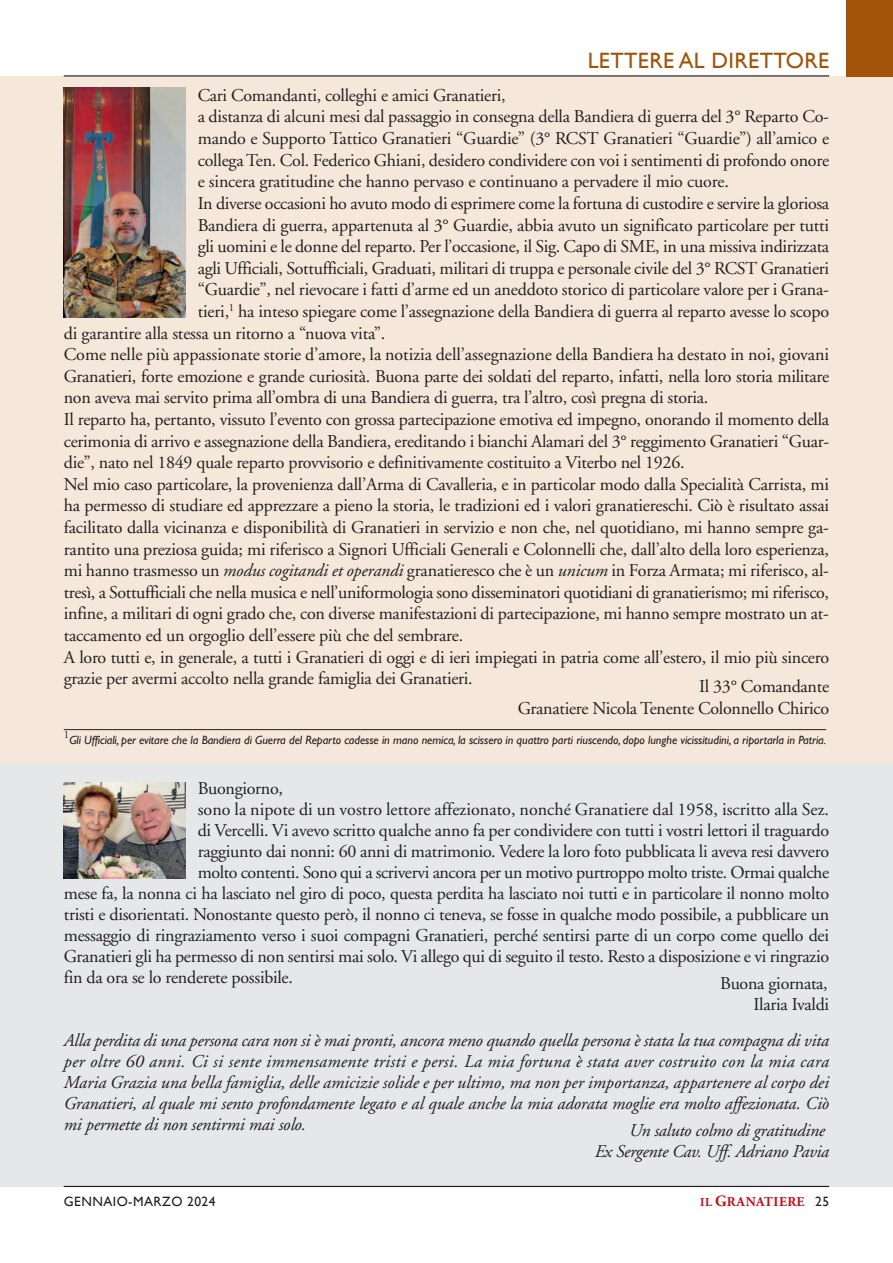
<style>
.page{position:relative;width:893px;height:1263px;background:#fff}
.page>*{position:absolute;margin:0;border:0;box-sizing:border-box;transform-origin:0 0}
.t1{font:22.2px "Gill Sans";letter-spacing:.015em;color:#a15409}
.t2{font:18px/21.6px "Adobe Garamond";letter-spacing:-.015em;color:#231f20;text-align:justify}
.t3{font:italic 18px/21px "Adobe Garamond";letter-spacing:-.015em;color:#231f20;text-align:justify}
.t4{font:13.5px "Gill Sans";letter-spacing:.035em;color:#231f20}
.t5{font:700 13.5px "Adobe Garamond";letter-spacing:.03em;color:#c4121a}
.t6{font:italic 12px "Gill Sans";letter-spacing:-.005em;color:#231f20}
.t7{font:10.8px "Adobe Garamond";color:#231f20}
.s1{font-style:italic}
.s2{font-size:12px}
.s3{font-size:15.75px}
.s4{font-family:"Gill Sans";font-weight:400;color:#231f20}
</style>
<div class="page">
<div style="left:0;top:764px;width:893px;height:422px;background:#e6e7e9"></div>
<div style="left:0;top:77px;width:893px;height:687px;background:#f5e7da"></div>
<div style="left:846px;top:0;width:47px;height:77px;background:#a15409"></div>
<img style="left:64px;top:88px;width:122px;height:230px">
<img style="left:64px;top:783px;width:122px;height:95px">
<hr style="left:64px;top:729px;width:762px;height:1px;background:#231f20">
<hr style="left:64px;top:1186px;width:765px;height:1px;background:#231f20">
<hr style="left:64px;top:75px;width:765px;height:2px;background:#231f20">
<p class="t1" style="left:588px;top:48px;width:243px">LETTERE AL DIRETTORE</p>
<p class="t2" style="left:198px;top:86px;width:309px">Cari Comandanti, colleghi e amici Granatieri,</p>
<p class="t2" style="left:198px;top:108px;width:633px">a distanza di alcuni mesi dal passaggio in consegna della Bandiera di guerra del 3° Reparto Co&shy;mando e Supporto Tattico Granatieri “Guardie” (3° RCST Granatieri “Guardie”) all’amico e collega Ten. Col. Federico Ghiani, desidero condividere con voi i sentimenti di profondo onore e sincera gratitudine che hanno pervaso e continuano a pervadere il mio cuore.</p>
<p class="t2" style="left:198px;top:194px;width:633px">In diverse occasioni ho avuto modo di esprimere come la fortuna di custodire e servire la gloriosa</p>
<p class="t2" style="left:198px;top:216px;width:633px">Bandiera di guerra, appartenuta al 3° Guardie, abbia avuto un significato particolare per tutti</p>
<p class="t2" style="left:198px;top:237px;width:633px">gli uomini e le donne del reparto. Per l’occasione, il Sig. Capo di SME, in una missiva indirizzata</p>
<p class="t2" style="left:198px;top:259px;width:633px">agli Ufficiali, Sottufficiali, Graduati, militari di truppa e personale civile del 3° RCST Granatieri</p>
<p class="t2" style="left:198px;top:280px;width:633px">“Guardie”, nel rievocare i fatti d’arme ed un aneddoto storico di particolare valore per i Grana-</p>
<p class="t2" style="left:198px;top:302px;width:633px">tieri,<sup>1</sup> ha inteso spiegare come l’assegnazione della Bandiera di guerra al reparto avesse lo scopo</p>
<p class="t2" style="left:64px;top:324px;width:323px">di garantire alla stessa un ritorno a “nuova vita”.</p>
<p class="t2" style="left:64px;top:345px;width:767px">Come nelle più appassionate storie d’amore, la notizia dell’assegnazione della Bandiera ha destato in noi, giovani Granatieri, forte emozione e grande curiosità. Buona parte dei soldati del reparto, infatti, nella loro storia militare non aveva mai servito prima all’ombra di una Bandiera di guerra, tra l’altro, così pregna di storia.</p>
<p class="t2" style="left:64px;top:410px;width:767px">Il reparto ha, pertanto, vissuto l’evento con grossa partecipazione emotiva ed impegno, onorando il momento della cerimonia di arrivo e assegnazione della Bandiera, ereditando i bianchi Alamari del 3° reggimento Granatieri “Guar&shy;die”, nato nel 1849 quale reparto provvisorio e definitivamente costituito a Viterbo nel 1926.</p>
<p class="t2" style="left:64px;top:475px;width:767px">Nel mio caso particolare, la provenienza dall’Arma di Cavalleria, e in particolar modo dalla Specialità Carrista, mi ha permesso di studiare ed apprezzare a pieno la storia, le tradizioni ed i valori granatiereschi. Ciò è risultato assai facilitato dalla vicinanza e disponibilità di Granatieri in servizio e non che, nel quotidiano, mi hanno sempre ga&shy;rantito una preziosa guida; mi riferisco a Signori Ufficiali Generali e Colonnelli che, dall’alto della loro esperienza, mi hanno trasmesso un <span class="s1">modus cogitandi et operandi</span> granatieresco che è un <span class="s1">unicum</span> in Forza Armata; mi riferisco, al&shy;tresì, a Sottufficiali che nella musica e nell’uniformologia sono disseminatori quotidiani di granatierismo; mi riferisco, infine, a militari di ogni grado che, con diverse manifestazioni di partecipazione, mi hanno sempre mostrato un at&shy;taccamento ed un orgoglio dell’essere più che del sembrare.</p>
<p class="t2" style="left:64px;top:648px;width:767px">A loro tutti e, in generale, a tutti i Granatieri di oggi e di ieri impiegati in patria come all’estero, il mio più sincero grazie per avermi accolto nella grande famiglia dei Granatieri.</p>
<p class="t2" style="left:699px;top:677px;width:132px">Il 33° Comandante</p>
<p class="t2" style="left:518px;top:699px;width:313px">Granatiere Nicola Tenente Colonnello Chirico</p>
<p class="t7" style="left:64px;top:730px;width:7px">1</p>
<p class="t6" style="left:69px;top:733px;width:758px">Gli Ufficiali, per evitare che la Bandiera di Guerra del Reparto cadesse in mano nemica, la scissero in quattro parti riuscendo, dopo lunghe vicissitudini, a riportarla in Patria.</p>
<p class="t2" style="left:198px;top:779px;width:87px">Buongiorno,</p>
<p class="t2" style="left:198px;top:800px;width:633px">sono la nipote di un vostro lettore affezionato, nonché Granatiere dal 1958, iscritto alla Sez.</p>
<p class="t2" style="left:198px;top:821px;width:633px">di Vercelli. Vi avevo scritto qualche anno fa per condividere con tutti i vostri lettori il traguardo</p>
<p class="t2" style="left:198px;top:842px;width:633px">raggiunto dai nonni: 60 anni di matrimonio. Vedere la loro foto pubblicata li aveva resi davvero</p>
<p class="t2" style="left:198px;top:863px;width:633px">molto contenti. Sono qui a scrivervi ancora per un motivo purtroppo molto triste. Ormai qualche</p>
<p class="t2" style="left:64px;top:884px;width:767px">mese fa, la nonna ci ha lasciato nel giro di poco, questa perdita ha lasciato noi tutti e in particolare il nonno molto</p>
<p class="t2" style="left:64px;top:905px;width:767px">tristi e disorientati. Nonostante questo però, il nonno ci teneva, se fosse in qualche modo possibile, a pubblicare un</p>
<p class="t2" style="left:64px;top:926px;width:767px">messaggio di ringraziamento verso i suoi compagni Granatieri, perché sentirsi parte di un corpo come quello dei</p>
<p class="t2" style="left:64px;top:947px;width:767px">Granatieri gli ha permesso di non sentirsi mai solo. Vi allego qui di seguito il testo. Resto a disposizione e vi ringrazio</p>
<p class="t2" style="left:64px;top:968px;width:231px">fin da ora se lo renderete possibile.</p>
<p class="t2" style="left:720px;top:974px;width:109px">Buona giornata,</p>
<p class="t2" style="left:753px;top:995px;width:77px">Ilaria Ivaldi</p>
<p class="t3" style="left:64px;top:1032px;width:767px">Alla perdita di una persona cara non si è mai pronti, ancora meno quando quella persona è stata la tua compagna di vita per oltre 60 anni. Ci si sente immensamente tristi e persi. La mia fortuna è stata aver costruito con la mia cara Maria Grazia una bella famiglia, delle amicizie solide e per ultimo, ma non per importanza, appartenere al corpo dei Granatieri, al quale mi sento profondamente legato e al quale anche la mia adorata moglie era molto affezionata. Ciò mi permette di non sentirmi mai solo.</p>
<p class="t3" style="left:629px;top:1122px;width:197px">Un saluto colmo di gratitudine</p>
<p class="t3" style="left:595px;top:1143px;width:236px">Ex Sergente Cav. Uff. Adriano Pavia</p>
<p class="t4" style="left:64px;top:1193px;width:153px">GENNAIO-MARZO 2024</p>
<p class="t5" style="left:700px;top:1196px;width:131px"><span class="s2">IL</span> <span class="s3">G</span>RANATIERE <span class="s4">25</span></p>
</div>
